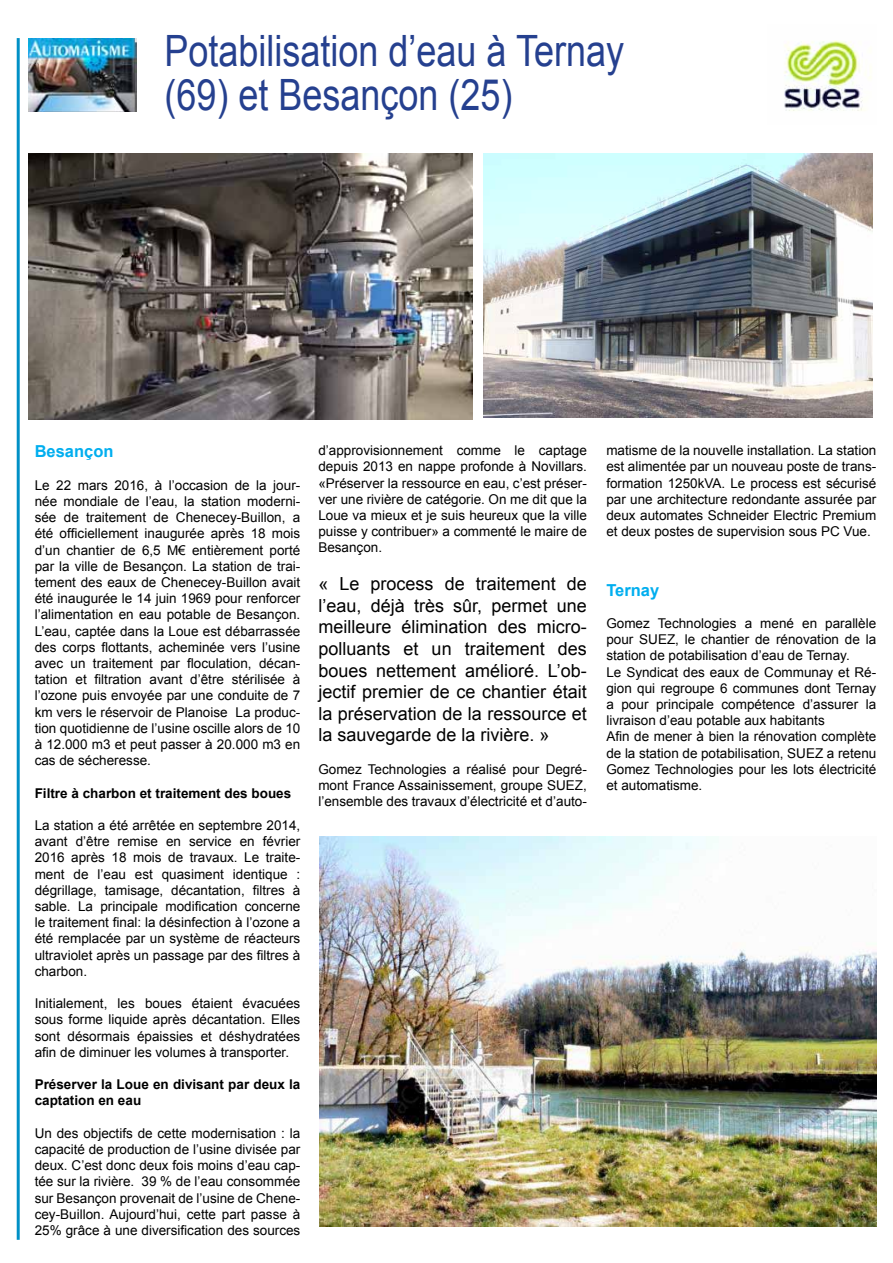
<style>
.page{position:relative;width:893px;height:1263px;background:#fff}
.page>*{position:absolute;margin:0;border:0;box-sizing:border-box;transform-origin:0 0}
.t1{font:43.2px/43.2px "Arial";color:#25408f;scale:.83 1}
.t2{font:18px/21.6px "Arial";color:#000;text-align:justify}
.t3{font:700 16.5px "Arial";color:#00aeef}
.t4{font:13.5px/16.2px "Arial";color:#000;text-align:justify}
.t5{font:700 13.5px/16.2px "Arial";color:#000}
</style>
<div class="page">
<hr style="left:17px;top:38px;width:3px;height:1202px;background:#0090c6">
<img style="left:29px;top:38px;width:107px;height:74px">
<img style="left:784px;top:40px;width:87px;height:71px">
<img style="left:29px;top:154px;width:444px;height:266px">
<img style="left:483px;top:154px;width:389px;height:263px">
<img style="left:319px;top:836px;width:557px;height:390px">
<h1 class="t1" style="left:164px;top:30px;width:555px">Potabilisation d’eau à Ternay (69) et Besançon (25)</h1>
<p class="t3" style="left:35px;top:440px;width:80px">Besançon</p>
<p class="t4" style="left:35px;top:477px;width:267px">Le 22 mars 2016, à l’occasion de la jour&shy;née mondiale de l’eau, la station moderni&shy;sée de traitement de Chenecey-Buillon, a été officiellement inaugurée après 18 mois d’un chantier de 6,5 M€ entièrement porté par la ville de Besançon. La station de trai&shy;tement des eaux de Chenecey-Buillon avait été inaugurée le 14 juin 1969 pour renforcer l’alimentation en eau potable de Besançon.<br>L’eau, captée dans la Loue est débarrassée des corps flottants, acheminée vers l’usine avec un traitement par floculation, décan&shy;tation et filtration avant d’être stérilisée à l’ozone puis envoyée par une conduite de 7 km vers le réservoir de Planoise La produc&shy;tion quotidienne de l’usine oscille alors de 10 à 12.000 m3 et peut passer à 20.000 m3 en cas de sécheresse.</p>
<p class="t5" style="left:35px;top:785px;width:258px">Filtre à charbon et traitement des boues</p>
<p class="t4" style="left:35px;top:817px;width:267px">La station a été arrêtée en septembre 2014, avant d’être remise en service en février 2016 après 18 mois de travaux. Le traite&shy;ment de l’eau est quasiment identique : dégrillage, tamisage, décantation, filtres à sable. La principale modification concerne le traitement final: la désinfection à l’ozone a été remplacée par un système de réacteurs ultraviolet après un passage par des filtres à charbon.</p>
<p class="t4" style="left:35px;top:995px;width:267px">Initialement, les boues étaient évacuées sous forme liquide après décantation. Elles sont désormais épaissies et déshydratées afin de diminuer les volumes à transporter.</p>
<p class="t5" style="left:35px;top:1077px;width:267px">Préserver la Loue en divisant par deux la captation en eau</p>
<p class="t4" style="left:35px;top:1125px;width:267px">Un des objectifs de cette modernisation : la capacité de production de l’usine divisée par deux. C’est donc deux fois moins d’eau cap&shy;tée sur la rivière. 39 % de l’eau consommée sur Besançon provenait de l’usine de Chene&shy;cey-Buillon. Aujourd’hui, cette part passe à 25% grâce à une diversification des sources</p>
<p class="t4" style="left:318px;top:442px;width:270px">d’approvisionnement comme le captage depuis 2013 en nappe profonde à Novillars. «Préserver la ressource en eau, c’est préser&shy;ver une rivière de catégorie. On me dit que la Loue va mieux et je suis heureux que la ville puisse y contribuer» a commenté le maire de Besançon.</p>
<p class="t2" style="left:318px;top:573px;width:270px">« Le process de traitement de l’eau, déjà très sûr, permet une meilleure élimination des micro&shy;polluants et un traitement des boues nettement amélioré. L’ob&shy;jectif premier de ce chantier était la préservation de la ressource et la sauvegarde de la rivière. »</p>
<p class="t4" style="left:318px;top:761px;width:270px">Gomez Technologies a réalisé pour Degré&shy;mont France Assainissement, groupe SUEZ, l’ensemble des travaux d’électricité et d’auto-</p>
<p class="t4" style="left:606px;top:442px;width:271px">matisme de la nouvelle installation. La station est alimentée par un nouveau poste de trans&shy;formation 1250kVA. Le process est sécurisé par une architecture redondante assurée par deux automates Schneider Electric Premium et deux postes de supervision sous PC Vue.</p>
<p class="t3" style="left:606px;top:579px;width:54px">Ternay</p>
<p class="t4" style="left:606px;top:615px;width:271px;text-align:left">Gomez Technologies a mené en parallèle pour SUEZ, le chantier de rénovation de la station de potabilisation d’eau de Ternay.<br>Le Syndicat des eaux de Communay et Ré&shy;gion qui regroupe 6 communes dont Ternay a pour principale compétence d’assurer la livraison d’eau potable aux habitants<br>Afin de mener à bien la rénovation complète de la station de potabilisation, SUEZ a retenu Gomez Technologies pour les lots électricité et automatisme.</p>
</div>
